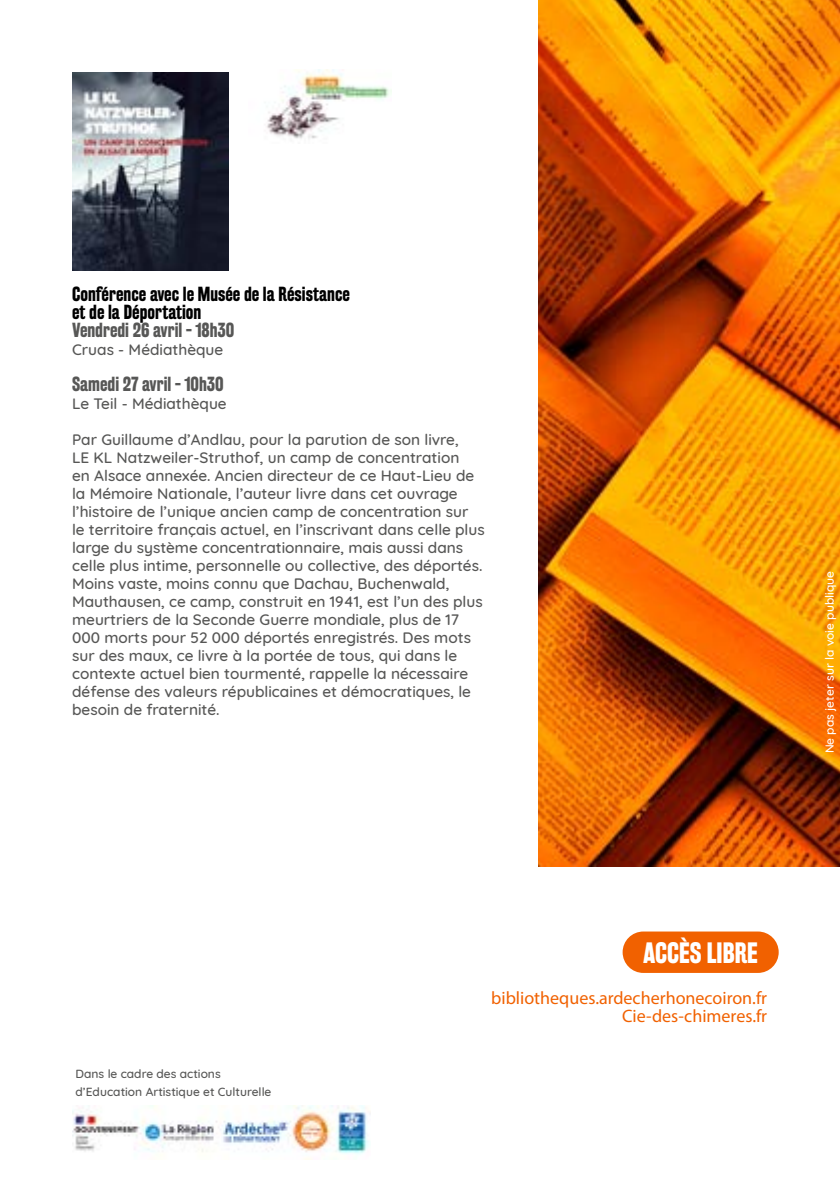
<style>
.page{position:relative;width:840px;height:1191px;background:#fff}
.page>*{position:absolute;margin:0;border:0;box-sizing:border-box;transform-origin:0 0}
.t1{font:700 26px "Rakesly Rg";color:#fff}
.t2{font:18px/18px "Myriad Pro";color:#f16100;text-align:right}
.t3{font:700 18px/18px "Rakesly Rg";color:#000}
.t4{font:700 18px "Rakesly Rg";color:#575756}
.t5{font:500 15.4px/18px "Quicksand";color:#575756}
.t6{font:500 12px/18px "Quicksand";color:#575756}
.t7{font:500 12px "Quicksand";color:#fff}
</style>
<div class="page">
<img style="left:538px;top:0;width:301px;height:866px">
<div style="left:622px;top:931px;width:156px;height:42px;background:#f16100;border-radius:21px"></div>
<img style="left:72px;top:1105px;width:297px;height:54px">
<img style="left:72px;top:72px;width:156px;height:199px">
<img style="left:266px;top:70px;width:125px;height:69px">
<p class="t3" style="left:72px;top:285px;width:279px">Conférence avec le Musée de la Résistance et de la Déportation</p>
<p class="t4" style="left:72px;top:319px;width:164px">Vendredi 26 avril - 18h30</p>
<p class="t5" style="left:72px;top:339px;width:153px">Cruas - Médiathèque</p>
<p class="t4" style="left:72px;top:373px;width:153px">Samedi 27 avril - 10h30</p>
<p class="t5" style="left:72px;top:393px;width:156px">Le Teil - Médiathèque</p>
<p class="t5" style="left:72px;top:429px;width:414px">Par Guillaume d’Andlau, pour la parution de son livre,<br>LE KL Natzweiler-Struthof, un camp de concentration<br>en Alsace annexée. Ancien directeur de ce Haut-Lieu de la Mémoire Nationale, l’auteur livre dans cet ouvrage l’histoire de l’unique ancien camp de concentration sur le territoire français actuel, en l’inscrivant dans celle plus large du système concentrationnaire, mais aussi dans celle plus intime, personnelle ou collective, des déportés.<br>Moins vaste, moins connu que Dachau, Buchenwald, Mauthausen, ce camp, construit en 1941, est l’un des plus meurtriers de la Seconde Guerre mondiale, plus de 17<br>000 morts pour 52 000 déportés enregistrés. Des mots sur des maux, ce livre à la portée de tous, qui dans le contexte actuel bien tourmenté, rappelle la nécessaire défense des valeurs républicaines et démocratiques, le besoin de fraternité.</p>
<p class="t7" style="left:819px;top:753px;width:184px;rotate:-90deg">Ne pas jeter sur la voie publique</p>
<p class="t6" style="left:75px;top:1063px;width:197px">Dans le cadre des actions d’Education Artistique et Culturelle</p>
<h1 class="t1" style="left:643px;top:937px;width:116px">ACCÈS LIBRE</h1>
<p class="t2" style="left:491px;top:988px;width:277px">bibliotheques.ardecherhonecoiron.fr<br>Cie-des-chimeres.fr</p>
</div>
